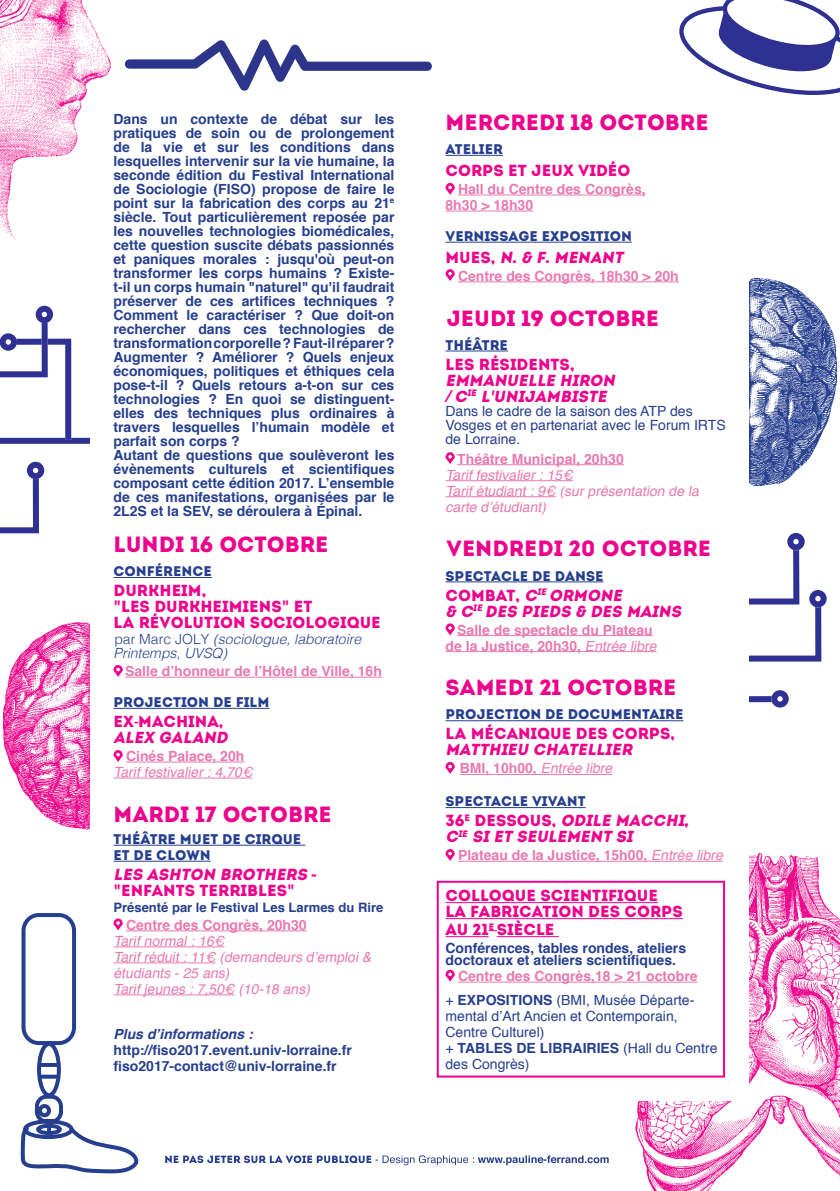
<style>
.page{position:relative;width:840px;height:1191px;background:#fff}
.page>*{position:absolute;margin:0;border:0;box-sizing:border-box;transform-origin:0 0}
.t1{font:22px "Intro";color:#ed028c}
.t2{font:italic 16px/16px "Intro";color:#ed028c}
.t3{font:16px/16px "Intro";color:#ed028c}
.t4{font:700 14px/14px "Helvetica";color:#253f8e}
.t5{font:700 14px/16px "Helvetica";color:#e978b0}
.t6{font:italic 14px/16px "Helvetica";color:#e978b0}
.t7{font:14px/16px "Helvetica";color:#253f8e}
.t8{font:14px/16px "Intro";color:#253f8e}
.t9{font:italic 300 14px/14px "Helvetica";color:#253f8e}
.t10{font:italic 700 14px "Helvetica";color:#253f8e}
.t11{font:700 13px "Helvetica";color:#253f8e}
.s1{font-family:"Helvetica";font-weight:700}
.s2{font-style:normal}
.s3{font-family:"Helvetica";font-weight:700;font-style:normal}
.s4{font-weight:400;font-style:italic}
.s5{font-weight:700;font-style:normal}
.s6{font-weight:400;color:#253f8e}
.s7{color:#253f8e}
.s8{font-weight:700}
</style>
<div class="page">
<svg style="left:749px;top:485px;width:77px;height:222px"></svg>
<svg style="left:0;top:306px;width:90px;height:228px"></svg>
<svg style="left:679px;top:0;width:160px;height:95px"></svg>
<svg style="left:125px;top:39px;width:306px;height:52px"></svg>
<img style="left:3px;top:622px;width:87px;height:207px">
<img style="left:0;top:0;width:110px;height:240px">
<img style="left:749px;top:278px;width:87px;height:207px">
<img style="left:635px;top:853px;width:204px;height:338px">
<div style="left:91px;top:91px;width:657px;height:1009px;background:#fff"></div>
<hr style="left:113px;top:577px;width:99px;height:1px;background:#253f8e">
<hr style="left:125px;top:677px;width:257px;height:1px;background:#e978b0">
<hr style="left:113px;top:708px;width:156px;height:1px;background:#253f8e">
<hr style="left:126px;top:761px;width:118px;height:1px;background:#e978b0">
<hr style="left:113px;top:777px;width:139px;height:1px;background:#e978b0">
<hr style="left:113px;top:845px;width:192px;height:1px;background:#253f8e">
<hr style="left:113px;top:861px;width:97px;height:1px;background:#253f8e">
<hr style="left:126px;top:930px;width:180px;height:1px;background:#e978b0">
<hr style="left:113px;top:946px;width:111px;height:1px;background:#e978b0">
<hr style="left:113px;top:962px;width:102px;height:1px;background:#e978b0">
<hr style="left:113px;top:994px;width:121px;height:1px;background:#e978b0">
<hr style="left:445px;top:155px;width:57px;height:1px;background:#253f8e">
<hr style="left:458px;top:195px;width:187px;height:1px;background:#e978b0">
<hr style="left:445px;top:211px;width:88px;height:1px;background:#e978b0">
<hr style="left:445px;top:242px;width:186px;height:1px;background:#253f8e">
<hr style="left:458px;top:281px;width:220px;height:1px;background:#e978b0">
<hr style="left:445px;top:351px;width:62px;height:1px;background:#253f8e">
<hr style="left:457px;top:464px;width:166px;height:1px;background:#e978b0">
<hr style="left:445px;top:480px;width:127px;height:1px;background:#e978b0">
<hr style="left:445px;top:496px;width:110px;height:1px;background:#e978b0">
<hr style="left:445px;top:581px;width:158px;height:1px;background:#253f8e">
<hr style="left:457px;top:635px;width:195px;height:1px;background:#e978b0">
<hr style="left:445px;top:651px;width:211px;height:1px;background:#e978b0">
<hr style="left:445px;top:720px;width:238px;height:1px;background:#253f8e">
<hr style="left:459px;top:774px;width:153px;height:1px;background:#e978b0">
<hr style="left:445px;top:807px;width:140px;height:1px;background:#253f8e">
<hr style="left:458px;top:861px;width:264px;height:1px;background:#e978b0">
<hr style="left:445px;top:902px;width:212px;height:1px;background:#ed028c">
<hr style="left:445px;top:918px;width:237px;height:1px;background:#ed028c">
<hr style="left:445px;top:936px;width:43px;height:1px;background:#ed028c">
<hr style="left:496px;top:936px;width:62px;height:1px;background:#ed028c">
<hr style="left:458px;top:981px;width:239px;height:1px;background:#e978b0">
<div style="left:436px;top:880px;width:288px;height:197px;border:2px solid #ed028c"></div>
<svg style="left:165px;top:1155px;width:443px;height:10px"></svg>
<svg style="left:113px;top:750px;width:10px;height:12px"></svg>
<svg style="left:113px;top:665px;width:10px;height:12px"></svg>
<svg style="left:20px;top:913px;width:121px;height:261px"></svg>
<svg style="left:445px;top:183px;width:9px;height:12px"></svg>
<svg style="left:445px;top:269px;width:9px;height:12px"></svg>
<svg style="left:445px;top:452px;width:9px;height:12px"></svg>
<svg style="left:445px;top:623px;width:9px;height:12px"></svg>
<svg style="left:445px;top:762px;width:9px;height:12px"></svg>
<svg style="left:445px;top:849px;width:9px;height:12px"></svg>
<svg style="left:445px;top:969px;width:9px;height:12px"></svg>
<p class="t4" style="left:113px;top:112px;width:282px">Dans un contexte de débat sur les pratiques de soin ou de prolongement de la vie et sur les conditions dans lesquelles intervenir sur la vie humaine, la seconde édition du Festival International de Sociologie (FISO) propose de faire le point sur la fabrication des corps au 21<sup>e </sup>siècle. Tout particulièrement reposée par les nouvelles technologies biomédicales, cette question suscite débats passionnés et paniques morales : jusqu'où peut-on transformer les corps humains ? Existe&shy;t-il un corps humain "naturel" qu'il faudrait préserver de ces artifices techniques ?<br>Comment le caractériser ? Que doit-on rechercher dans ces technologies de transformation corporelle ? Faut-il réparer ?<br>Augmenter ? Améliorer ? Quels enjeux économiques, politiques et éthiques cela pose-t-il ? Quels retours a-t-on sur ces technologies ? En quoi se distinguent&shy;elles des techniques plus ordinaires à travers lesquelles l’humain modèle et parfait son corps ?<br>Autant de questions que soulèveront les évènements culturels et scientifiques composant cette édition 2017. L’ensemble de ces manifestations, organisées par le 2L2S et la SEV, se déroulera à Épinal.</p>
<h1 class="t1" style="left:113px;top:531px;width:216px">LUNDI 16 OCTOBRE</h1>
<p class="t8" style="left:113px;top:563px;width:100px">CONFÉRENCE</p>
<p class="t3" style="left:113px;top:582px;width:269px">DURKHEIM,<br><span class="s1">"</span>LES DURKHEIMIENS<span class="s1">"</span> ET<br>LA RÉVOLUTION SOCIOLOGIQUE</p>
<p class="t9" style="left:113px;top:631px;width:249px"><span class="s2">par Marc JOLY</span> (sociologue, laboratoire<br>Printemps, UVSQ)</p>
<p class="t5" style="left:125px;top:663px;width:258px">Salle d’honneur de l’Hôtel de Ville, 16h</p>
<p class="t8" style="left:113px;top:694px;width:157px">PROJECTION DE FILM</p>
<p class="t3" style="left:113px;top:713px;width:111px">EX-MACHINA,</p>
<p class="t2" style="left:113px;top:729px;width:116px">ALEX GALAND</p>
<p class="t5" style="left:126px;top:748px;width:120px">Cinés Palace, 20h</p>
<p class="t6" style="left:113px;top:764px;width:144px">Tariffestivalier:4,70€</p>
<h1 class="t1" style="left:113px;top:801px;width:220px">MARDI 17 OCTOBRE</h1>
<p class="t8" style="left:113px;top:831px;width:189px">THÉÂTRE MUET DE CIRQUE<br>ET DE CLOWN</p>
<p class="t2" style="left:113px;top:866px;width:205px">LES ASHTON BROTHERS <span class="s3">- "</span><span class="s2">ENFANTS TERRIBLES</span><span class="s3">"</span></p>
<p class="t11" style="left:113px;top:896px;width:271px">Présenté par le Festival Les Larmes du Rire</p>
<p class="t5" style="left:126px;top:917px;width:182px">Centre des Congrès, 20h30</p>
<p class="t6" style="left:113px;top:933px;width:263px">Tarifnormal:16€<br>Tarifréduit:11€ (demandeursd’emploi&amp; étudiants-25 ans)<br>Tarifjeunes:7,50€ (10-18 ans)</p>
<p class="t10" style="left:113px;top:1022px;width:141px">Plus d’informations :</p>
<p class="t4" style="left:113px;top:1042px;width:240px;line-height:16px">http://fiso2017.event.univ-lorraine.fr fiso2017-contact@univ-lorraine.fr</p>
<h1 class="t1" style="left:445px;top:109px;width:264px">MERCREDI 18 OCTOBRE</h1>
<p class="t8" style="left:445px;top:141px;width:59px">ATELIER</p>
<p class="t3" style="left:445px;top:162px;width:186px">CORPS ET JEUX VIDÉO</p>
<p class="t5" style="left:445px;top:181px;width:202px;text-indent:13px">Hall du Centre des Congrès,<br>8h30 &gt; 18h30</p>
<p class="t8" style="left:445px;top:228px;width:188px">VERNISSAGE EXPOSITION</p>
<p class="t2" style="left:445px;top:249px;width:182px"><span class="s2">M U E S ,</span> N. &amp; F. MENANT</p>
<p class="t5" style="left:458px;top:268px;width:222px">Centre des Congrès, 18h30 &gt; 20h</p>
<h1 class="t1" style="left:446px;top:305px;width:214px">JEUDI 19 OCTOBRE</h1>
<p class="t8" style="left:445px;top:337px;width:64px">THÉÂTRE</p>
<p class="t3" style="left:445px;top:356px;width:130px">LES RÉSIDENTS,</p>
<p class="t2" style="left:445px;top:372px;width:174px">EMMANUELLE HIRON <span class="s1">/</span>C<sup>IE</sup> L<span class="s1">'</span>UNIJAMBISTE</p>
<p class="t7" style="left:445px;top:404px;width:281px;line-height:14px">Dans le cadre de la saison des ATP des<br>Vosges et en partenariat avec le Forum IRTS de Lorraine.</p>
<p class="t5" style="left:457px;top:451px;width:168px">Théâtre Municipal, 20h30</p>
<p class="t6" style="left:445px;top:467px;width:259px">Tariffestivalier:15€<br>Tarifétudiant:9€ (surprésentation de la carte d’étudiant)</p>
<h1 class="t1" style="left:446px;top:535px;width:266px">VENDREDI 20 OCTOBRE</h1>
<p class="t8" style="left:445px;top:567px;width:159px">SPECTACLE DE DANSE</p>
<p class="t2" style="left:445px;top:587px;width:240px"><span class="s2">C O M B AT ,</span> C<sup>IE</sup> ORMONE<br>&amp; C<sup>IE</sup> DES PIEDS &amp; DES MAINS</p>
<p class="t5" style="left:445px;top:622px;width:216px;text-align:center">Salle de spectacle du Plateau de la Justice, 20h30, <span class="s4">Entrée libre</span></p>
<h1 class="t1" style="left:445px;top:674px;width:232px">SAMEDI 21 OCTOBRE</h1>
<p class="t8" style="left:445px;top:706px;width:239px">PROJECTION DE DOCUMENTAIRE</p>
<p class="t3" style="left:445px;top:725px;width:231px">LA MÉCANIQUE DES CORPS,</p>
<p class="t2" style="left:445px;top:741px;width:191px">MATTHIEU CHATELLIER</p>
<p class="t6" style="left:459px;top:761px;width:158px"><span class="s5">B M I , 1 0 h 0 0 ,</span> Entrée libre</p>
<p class="t8" style="left:445px;top:793px;width:141px">SPECTACLE VIVANT</p>
<p class="t2" style="left:445px;top:812px;width:248px"><span class="s2">36</span><sup>E</sup> <span class="s2">DESSOUS,</span> ODILE MACCHI,<br>C<sup>IE</sup> SI ET SEULEMENT SI</p>
<p class="t5" style="left:458px;top:847px;width:270px">Plateau de la Justice, 15h00, <span class="s4">Entrée libre</span></p>
<p class="t3" style="left:445px;top:887px;width:239px">COLLOQUE SCIENTIFIQUE<br>LA FABRICATION DES CORPS</p>
<p class="t3" style="left:445px;top:921px;width:110px">AU 21<sup>E</sup> SIÈCLE</p>
<p class="t4" style="left:445px;top:942px;width:242px;line-height:12px">Conférences, tables rondes, ateliers doctoraux et ateliers scientifiques.</p>
<p class="t5" style="left:445px;top:964px;width:253px;line-height:24px;text-align:right">Centre des Congrès,18 &gt; 21 octobre<br><span class="s6">+</span> <span class="s7">EXPOSITIONS</span> <span class="s6">(BMI, Musée Départe-</span></p>
<p class="t7" style="left:445px;top:1008px;width:273px">mental d’Art Ancien et Contemporain,<br>Centre Culturel)<br>+ <span class="s8">TABLES DE LIBRAIRIES</span> (Hall du Centre des Congrès)</p>
</div>
